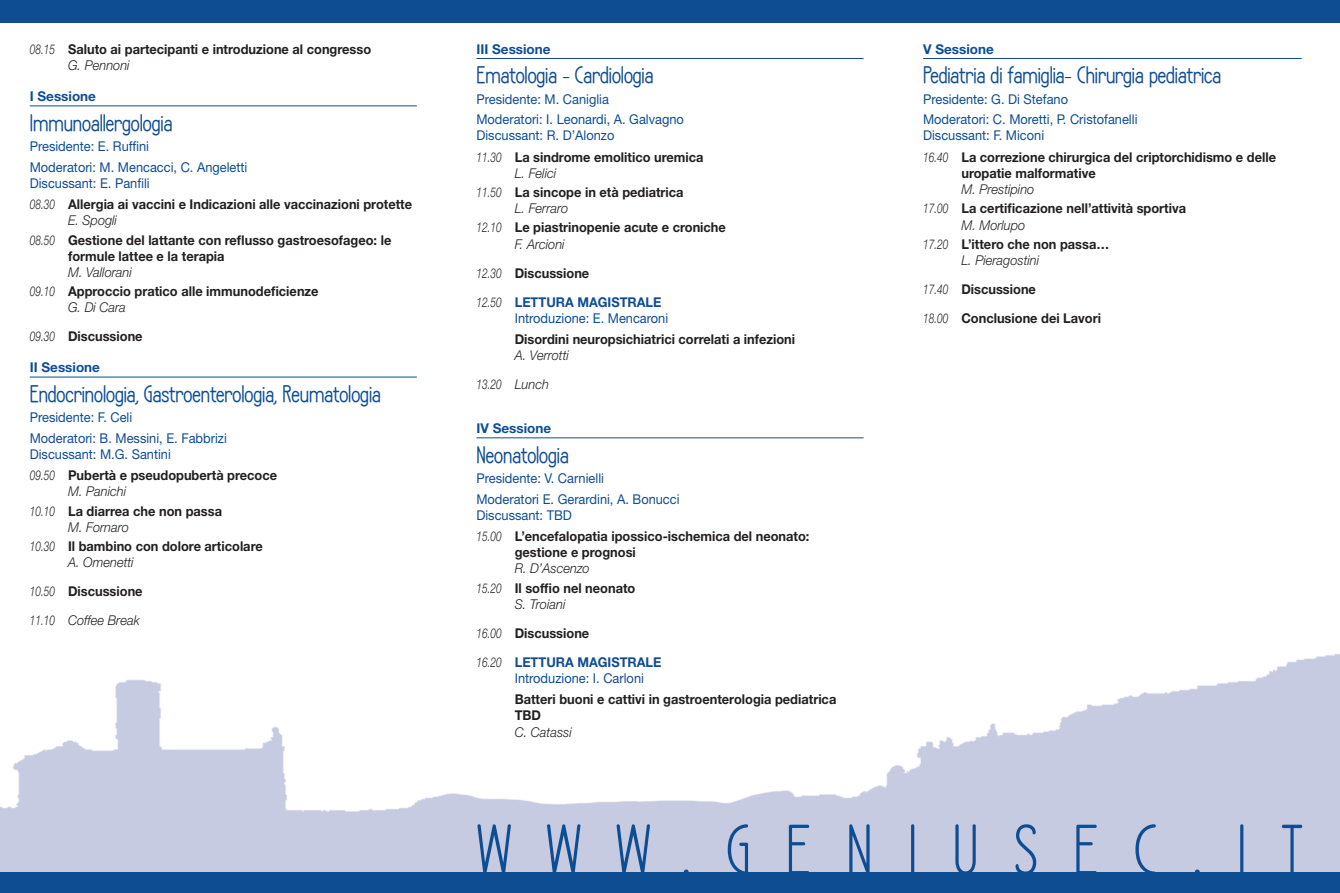
<style>
.page{position:relative;width:1340px;height:893px;background:#fff}
.page>*{position:absolute;margin:0;border:0;box-sizing:border-box;transform-origin:0 0}
.t1{font:70.5px "LA Headlights BTN";letter-spacing:.53em;color:#0f4d93;scale:.95 1}
.t2{font:24px "LA Headlights BTN Bold";color:#0f4d93}
.t3{font:700 13.5px/19.2px "Helvetica Neue LT Std";color:#231f20;scale:.95 1}
.t4{font:13.5px/20.4px "Helvetica Neue LT Std";color:#0f4d93;scale:.95 1}
.t5{font:italic 300 13.5px/29px "Helvetica Neue LT Std";color:#231f20;scale:.95 1}
.t6{font:700 13.5px "Helvetica Neue LT Std";color:#0f4d93}
.s1{font-weight:300;font-style:italic}
.s2{font-weight:400;color:#0f4d93}
.s3{font-weight:700;font-style:normal}
.s4{font-weight:700;font-style:normal;color:#0f4d93}
</style>
<div class="page">
<img style="left:0;top:58px;width:1339px;height:815px">
<hr style="left:30px;top:105px;width:387px;height:1px;background:#0f4d93">
<hr style="left:30px;top:377px;width:387px;height:1px;background:#0f4d93">
<hr style="left:476px;top:58px;width:387px;height:1px;background:#0f4d93">
<hr style="left:476px;top:437px;width:387px;height:1px;background:#0f4d93">
<hr style="left:923px;top:58px;width:378px;height:1px;background:#0f4d93">
<div style="left:0;top:0;width:1339px;height:23px;background:#0f4d93"></div>
<div style="left:0;top:873px;width:1339px;height:20px;background:#0f4d93"></div>
<p class="t3" style="left:68px;top:41px;width:320px;line-height:16.2px;text-indent:-38px"><span class="s1">08.15</span> Saluto ai partecipanti e introduzione al congresso<br><span class="s1">G. Pennoni</span></p>
<p class="t6" style="left:30px;top:88px;width:68px">I Sessione</p>
<h2 class="t2" style="left:30px;top:109px;width:144px">Immunoallergologia</h2>
<p class="t4" style="left:30px;top:136px;width:231px">Presidente: E. Ruffini<br>Moderatori: M. Mencacci, C. Angeletti</p>
<p class="t3" style="left:30px;top:172px;width:404px;line-height:21.3px"><span class="s2">Discussant: E. Panfili<br></span><span class="s1">08.30</span> Allergia ai vaccini e Indicazioni alle vaccinazioni protette</p>
<p class="t3" style="left:30px;top:211px;width:382px;text-indent:38px"><span class="s1">E. Spogli<br>08.50</span> Gestione del lattante con reflusso gastroesofageo: le</p>
<p class="t3" style="left:68px;top:246px;width:166px">formule lattee e la terapia</p>
<p class="t3" style="left:30px;top:262px;width:305px;text-indent:38px"><span class="s1">M. Vallorani<br>09.10</span> Approccio pratico alle immunodeficienze</p>
<p class="t5" style="left:30px;top:293px;width:120px;text-indent:38px">G. Di Cara<br>09.30 <span class="s3">Discussione</span></p>
<p class="t6" style="left:30px;top:359px;width:72px">II Sessione</p>
<h2 class="t2" style="left:30px;top:380px;width:352px">Endocrinologia, Gastroenterologia, Reumatologia</h2>
<p class="t4" style="left:30px;top:407px;width:209px">Presidente: F. Celi<br>Moderatori: B. Messini, E. Fabbrizi</p>
<p class="t3" style="left:30px;top:443px;width:262px;line-height:21.3px"><span class="s2">Discussant: M.G. Santini<br></span><span class="s1">09.50</span> Pubertà e pseudopubertà precoce</p>
<p class="t3" style="left:30px;top:482px;width:204px;text-indent:38px"><span class="s1">M. Panichi<br>10.10</span> La diarrea che non passa</p>
<p class="t3" style="left:30px;top:517px;width:247px;text-indent:38px"><span class="s1">M. Fornaro<br>10.30</span> Il bambino con dolore articolare</p>
<p class="t5" style="left:30px;top:548px;width:120px;text-indent:38px">A. Omenetti<br>10.50 <span class="s3">Discussione<br></span>11.10 Coffee Break</p>
<p class="t6" style="left:476px;top:41px;width:76px">III Sessione</p>
<h2 class="t2" style="left:476px;top:61px;width:178px">Ematologia - Cardiologia</h2>
<p class="t4" style="left:476px;top:89px;width:220px">Presidente: M. Caniglia<br>Moderatori: I. Leonardi, A. Galvagno</p>
<p class="t3" style="left:476px;top:125px;width:240px;line-height:21.3px"><span class="s2">Discussant: R. D’Alonzo<br></span><span class="s1">11.30</span> La sindrome emolitico uremica</p>
<p class="t3" style="left:476px;top:163px;width:219px;text-indent:38px"><span class="s1">L. Felici<br>11.50</span> La sincope in età pediatrica</p>
<p class="t3" style="left:476px;top:199px;width:264px;text-indent:38px"><span class="s1">L. Ferraro<br>12.10</span> Le piastrinopenie acute e croniche</p>
<p class="t5" style="left:476px;top:229px;width:196px;text-indent:38px">F. Arcioni<br>12.30 <span class="s3">Discussione<br></span>12.50 <span class="s4">LETTURA MAGISTRALE</span></p>
<p class="t4" style="left:514px;top:308px;width:163px">Introduzione: E. Mencaroni</p>
<p class="t3" style="left:514px;top:329px;width:297px">Disordini neuropsichiatrici correlati a infezioni</p>
<p class="t5" style="left:476px;top:341px;width:99px;text-indent:38px">A. Verrotti<br>13.20 Lunch</p>
<p class="t6" style="left:476px;top:420px;width:76px">IV Sessione</p>
<h2 class="t2" style="left:476px;top:441px;width:94px">Neonatologia</h2>
<p class="t4" style="left:476px;top:468px;width:215px">Presidente: V. Carnielli<br>Moderatori E. Gerardini, A. Bonucci</p>
<p class="t3" style="left:476px;top:504px;width:352px;line-height:21.3px"><span class="s2">Discussant: TBD<br></span><span class="s1">15.00</span> L’encefalopatia ipossico-ischemica del neonato:</p>
<p class="t3" style="left:514px;top:543px;width:129px">gestione e prognosi</p>
<p class="t3" style="left:476px;top:559px;width:169px;text-align:center"><span class="s1">R. D’Ascenzo<br>15.20</span> Il soffio nel neonato</p>
<p class="t5" style="left:476px;top:589px;width:196px;text-indent:38px">S. Troiani<br>16.00 <span class="s3">Discussione<br></span>16.20 <span class="s4">LETTURA MAGISTRALE</span></p>
<p class="t4" style="left:514px;top:668px;width:137px">Introduzione: I. Carloni</p>
<p class="t3" style="left:514px;top:691px;width:340px;line-height:16.2px">Batteri buoni e cattivi in gastroenterologia pediatrica<br>TBD</p>
<p class="t5" style="left:514px;top:717px;width:62px">C. Catassi</p>
<p class="t6" style="left:923px;top:41px;width:72px">V Sessione</p>
<h2 class="t2" style="left:923px;top:61px;width:299px">Pediatria di famiglia- Chirurgia pediatrica</h2>
<p class="t4" style="left:923px;top:89px;width:227px">Presidente: G. Di Stefano<br>Moderatori: C. Moretti, P. Cristofanelli</p>
<p class="t3" style="left:923px;top:125px;width:373px;line-height:21.3px"><span class="s2">Discussant: F. Miconi<br></span><span class="s1">16.40</span> La correzione chirurgica del criptorchidismo e delle</p>
<p class="t3" style="left:961px;top:163px;width:143px">uropatie malformative</p>
<p class="t3" style="left:923px;top:179px;width:278px;text-indent:38px"><span class="s1">M. Prestipino<br>17.00</span> La certificazione nell’attività sportiva</p>
<p class="t3" style="left:923px;top:215px;width:197px;text-indent:38px"><span class="s1">M. Morlupo<br>17.20</span> L’ittero che non passa…</p>
<p class="t3" style="left:923px;top:245px;width:189px;line-height:29px;text-indent:38px"><span class="s1">L. Pieragostini<br>17.40</span> Discussione<br><span class="s1">18.00</span> Conclusione dei Lavori</p>
<h1 class="t1" style="left:477px;top:810px;width:870px">WWW.GENIUSEC.IT</h1>
</div>
